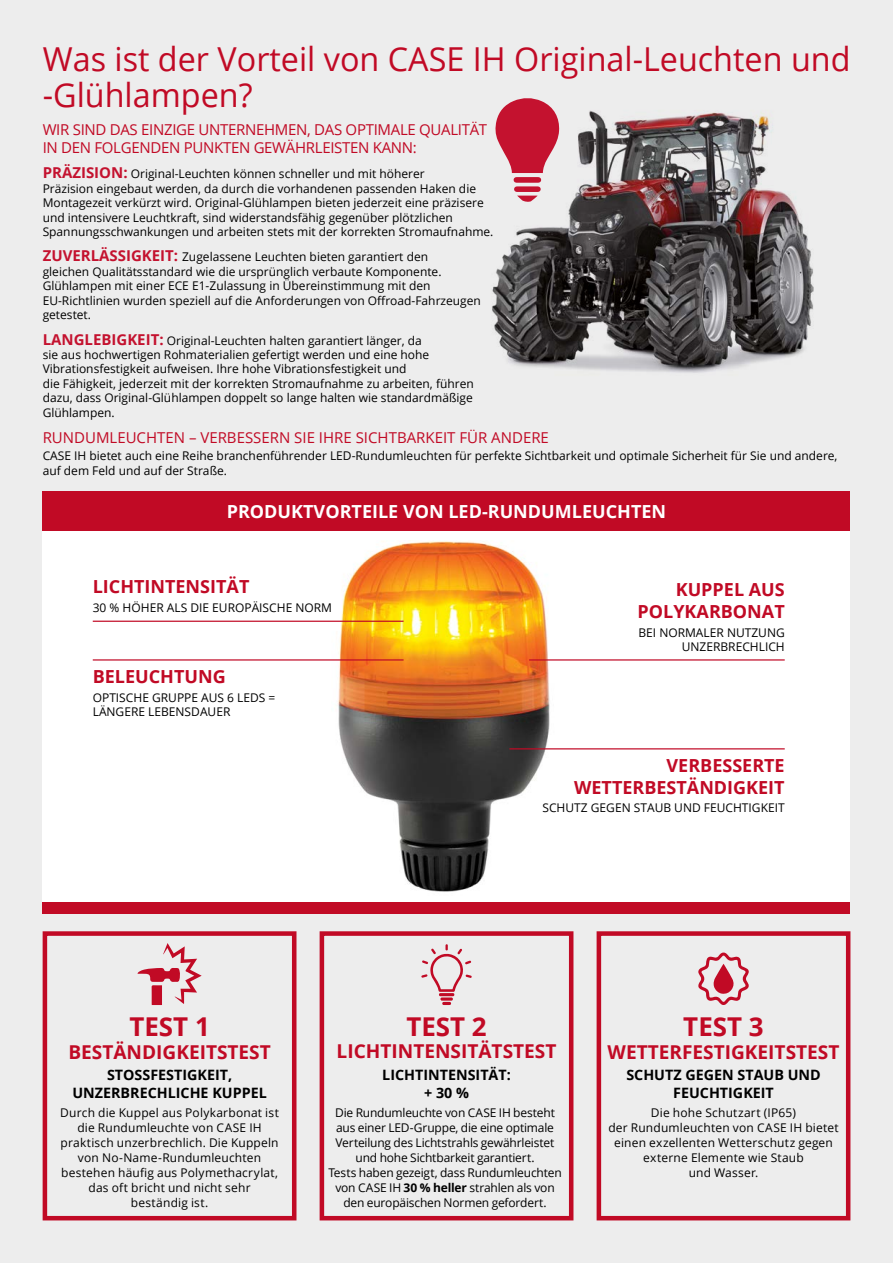
<style>
.page{position:relative;width:893px;height:1263px;background:#ededed}
.page>*{position:absolute;margin:0;border:0;box-sizing:border-box;transform-origin:0 0}
.t1{font:33px/36px "Open Sans";color:#c10a25}
.t2{font:700 25.95px "Open Sans";color:#c10a25}
.t3{font:700 19.05px "Open Sans";color:#c10a25}
.t4{font:700 18px/21.6px "Open Sans";color:#c10a25;text-align:right}
.t5{font:700 18px "Open Sans";color:#fff}
.t6{font:15px/18px "Open Sans";letter-spacing:-.02em;color:#c10a25}
.t7{font:15px "Open Sans";color:#c10a25}
.t8{font:700 14.25px/17.1px "Open Sans";color:#000;text-align:center}
.t9{font:12px/14.4px "Open Sans";color:#000}
.s1{font-weight:700;font-size:15px;color:#c4122f}
.s2{font-weight:700}
</style>
<div class="page">
<img style="left:492px;top:110px;width:322px;height:263px">
<svg style="left:495px;top:98px;width:65px;height:104px"></svg>
<div style="left:43px;top:514px;width:807px;height:394px;background:#fff"></div>
<div style="left:43px;top:491px;width:807px;height:39px;background:#c10a25"></div>
<div style="left:43px;top:902px;width:807px;height:12px;background:#c10a25"></div>
<div style="left:43px;top:931px;width:253px;height:289px;border:5px solid #c10a25"></div>
<div style="left:320px;top:931px;width:253px;height:289px;border:5px solid #c10a25"></div>
<div style="left:597px;top:931px;width:253px;height:289px;border:5px solid #c10a25"></div>
<svg style="left:421px;top:944px;width:51px;height:61px"></svg>
<svg style="left:698px;top:952px;width:51px;height:53px"></svg>
<svg style="left:137px;top:943px;width:65px;height:62px"></svg>
<img style="left:332px;top:541px;width:224px;height:351px">
<hr style="left:529px;top:659px;width:256px;height:1px;background:#c10a25">
<hr style="left:509px;top:748px;width:276px;height:1px;background:#c10a25">
<hr style="left:93px;top:621px;width:311px;height:1px;background:#c10a25">
<hr style="left:93px;top:659px;width:311px;height:1px;background:#c10a25">
<h1 class="t1" style="left:43px;top:40px;width:809px">Was ist der Vorteil von CASE IH Original-Leuchten und -Glühlampen?</h1>
<p class="t6" style="left:43px;top:120px;width:446px">WIR SIND DAS EINZIGE UNTERNEHMEN, DAS OPTIMALE QUALITÄT<br>IN DEN FOLGENDEN PUNKTEN GEWÄHRLEISTEN KANN:</p>
<p class="t9" style="left:43px;top:166px;width:452px"><span class="s1">PRÄZISION:</span> Original-Leuchten können schneller und mit höherer<br>Präzision eingebaut werden, da durch die vorhandenen passenden Haken die Montagezeit verkürzt wird. Original-Glühlampen bieten jederzeit eine präzisere und intensivere Leuchtkraft, sind widerstandsfähig gegenüber plötzlichen Spannungsschwankungen und arbeiten stets mit der korrekten Stromaufnahme.</p>
<p class="t9" style="left:43px;top:250px;width:440px"><span class="s1">ZUVERLÄSSIGKEIT:</span> Zugelassene Leuchten bieten garantiert den<br>gleichen Qualitätsstandard wie die ursprünglich verbaute Komponente.<br>Glühlampen mit einer ECE E1-Zulassung in Übereinstimmung mit den EU-Richtlinien wurden speziell auf die Anforderungen von Offroad-Fahrzeugen getestet.</p>
<p class="t9" style="left:43px;top:333px;width:433px"><span class="s1">LANGLEBIGKEIT:</span> Original-Leuchten halten garantiert länger, da<br>sie aus hochwertigen Rohmaterialien gefertigt werden und eine hohe Vibrationsfestigkeit aufweisen. Ihre hohe Vibrationsfestigkeit und<br>die Fähigkeit, jederzeit mit der korrekten Stromaufnahme zu arbeiten, führen dazu, dass Original-Glühlampen doppelt so lange halten wie standardmäßige Glühlampen.</p>
<p class="t7" style="left:43px;top:427px;width:508px">RUNDUMLEUCHTEN – VERBESSERN SIE IHRE SICHTBARKEIT FÜR ANDERE</p>
<p class="t9" style="left:43px;top:448px;width:796px">CASE IH bietet auch eine Reihe branchenführender LED-Rundumleuchten für perfekte Sichtbarkeit und optimale Sicherheit für Sie und andere, auf dem Feld und auf der Straße.</p>
<h3 class="t5" style="left:227px;top:498px;width:441px">PRODUKTVORTEILE VON LED-RUNDUMLEUCHTEN</h3>
<h3 class="t4" style="left:93px;top:575px;width:158px">LICHTINTENSITÄT</h3>
<p class="t9" style="left:93px;top:600px;width:241px">30 % HÖHER ALS DIE EUROPÄISCHE NORM</p>
<h3 class="t4" style="left:93px;top:665px;width:134px">BELEUCHTUNG</h3>
<p class="t9" style="left:93px;top:690px;width:184px">OPTISCHE GRUPPE AUS 6 LEDS =<br>LÄNGERE LEBENSDAUER</p>
<h3 class="t4" style="left:638px;top:579px;width:149px">KUPPEL AUS<br>POLYKARBONAT</h3>
<p class="t9" style="left:638px;top:625px;width:148px;text-align:right">BEI NORMALER NUTZUNG<br>UNZERBRECHLICH</p>
<h3 class="t4" style="left:574px;top:754px;width:212px">VERBESSERTE<br>WETTERBESTÄNDIGKEIT</h3>
<p class="t9" style="left:542px;top:800px;width:244px">SCHUTZ GEGEN STAUB UND FEUCHTIGKEIT</p>
<h2 class="t2" style="left:129px;top:1008px;width:82px">TEST 1</h2>
<h3 class="t3" style="left:68px;top:1038px;width:204px">BESTÄNDIGKEITSTEST</h3>
<p class="t8" style="left:72px;top:1066px;width:196px">STOSSFESTIGKEIT,<br>UNZERBRECHLICHE KUPPEL</p>
<p class="t9" style="left:60px;top:1105px;width:220px;line-height:15px;text-align:center">Durch die Kuppel aus Polykarbonat ist die Rundumleuchte von CASE IH praktisch unzerbrechlich. Die Kuppeln von No-Name-Rundumleuchten bestehen häufig aus Polymethacrylat, das oft bricht und nicht sehr beständig ist.</p>
<h2 class="t2" style="left:406px;top:1008px;width:82px">TEST 2</h2>
<h3 class="t3" style="left:337px;top:1038px;width:221px">LICHTINTENSITÄTSTEST</h3>
<p class="t8" style="left:382px;top:1066px;width:130px">LICHTINTENSITÄT: + 30 %</p>
<p class="t9" style="left:328px;top:1105px;width:235px;line-height:15px;text-align:center">Die Rundumleuchte von CASE IH besteht aus einer LED-Gruppe, die eine optimale Verteilung des Lichtstrahls gewährleistet und hohe Sichtbarkeit garantiert.<br>Tests haben gezeigt, dass Rundumleuchten von CASE IH <span class="s2">30 % heller</span> strahlen als von den europäischen Normen gefordert.</p>
<h2 class="t2" style="left:683px;top:1008px;width:82px">TEST 3</h2>
<h3 class="t3" style="left:608px;top:1038px;width:233px">WETTERFESTIGKEITSTEST</h3>
<p class="t8" style="left:626px;top:1066px;width:196px">SCHUTZ GEGEN STAUB UND<br>FEUCHTIGKEIT</p>
<p class="t9" style="left:608px;top:1105px;width:232px;line-height:15px;text-align:center">Die hohe Schutzart (IP65)<br>der Rundumleuchten von CASE IH bietet einen exzellenten Wetterschutz gegen externe Elemente wie Staub<br>und Wasser.</p>
</div>
